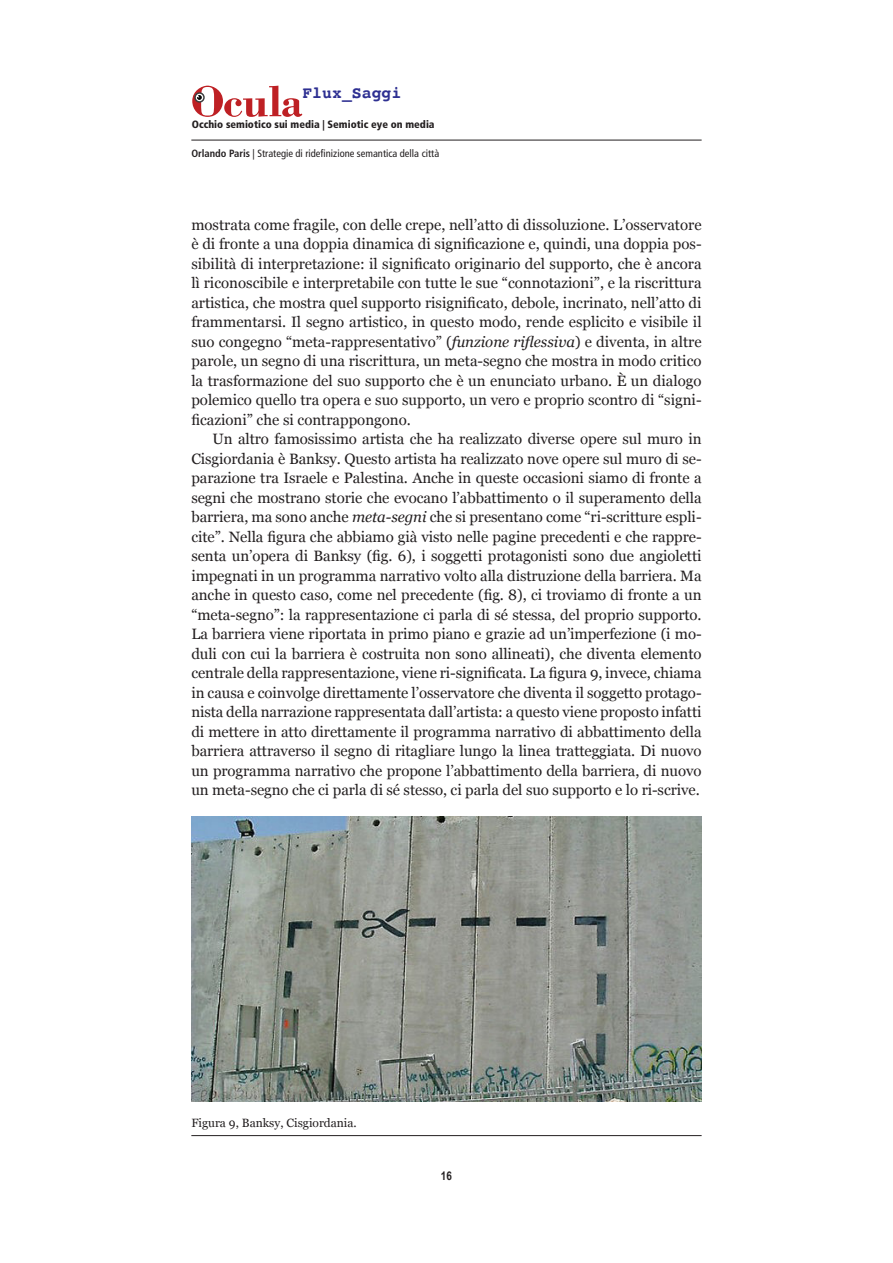
<style>
.page{position:relative;width:893px;height:1263px;background:#fff}
.page>*{position:absolute;margin:0;border:0;box-sizing:border-box;transform-origin:0 0}
.t1{font:700 16.5px "Courier";color:#2e3092}
.OCULA-TXT{font:15px/19.5px "Georgia";color:#231f20;text-align:justify}
.OCULA-Didascalie-fil{font:12px "Georgia";color:#231f20}
.t2{font:700 12px "Arial Narrow";color:#231f20}
.t3{font:condensed 10.5px "Frutiger LT Std";color:#231f20}
.t4{font:900 condensed 10.5px "Frutiger LT Std";color:#231f20}
.s1{font-weight:700}
.s2{font-style:italic}
</style>
<div class="page">
<hr style="left:191px;top:140px;width:511px;height:1px;background:#231f20">
<svg style="left:192px;top:86px;width:110px;height:31px"></svg>
<img style="left:191px;top:816px;width:511px;height:285px">
<hr style="left:191px;top:1135px;width:511px;height:1px;background:#231f20">
<p class="t1" style="left:302px;top:79px;width:101px">Flux_Saggi</p>
<p class="t4" style="left:192px;top:118px;width:244px">Occhio semiotico sui media | Semiotic eye on media</p>
<p class="t3" style="left:191px;top:147px;width:249px"><span class="s1">Orlando Paris</span> | Strategie di ridefinizione semantica della città</p>
<p class="OCULA-TXT" style="left:191px;top:214px;width:512px">mostrata come fragile, con delle crepe, nell’atto di dissoluzione. L’osservatore è di fronte a una doppia dinamica di significazione e, quindi, una doppia pos&shy;sibilità di interpretazione: il significato originario del supporto, che è ancora lì riconoscibile e interpretabile con tutte le sue “connotazioni”, e la riscrittura artistica, che mostra quel supporto risignificato, debole, incrinato, nell’atto di frammentarsi. Il segno artistico, in questo modo, rende esplicito e visibile il suo congegno “meta-rappresentativo” (<span class="s2">funzione riflessiva</span>) e diventa, in altre parole, un segno di una riscrittura, un meta-segno che mostra in modo critico la trasformazione del suo supporto che è un enunciato urbano. È un dialogo polemico quello tra opera e suo supporto, un vero e proprio scontro di “signi&shy;ficazioni” che si contrappongono.</p>
<p class="OCULA-TXT" style="left:191px;top:428px;width:512px;text-indent:21px">Un altro famosissimo artista che ha realizzato diverse opere sul muro in Cisgiordania è Banksy. Questo artista ha realizzato nove opere sul muro di se&shy;parazione tra Israele e Palestina. Anche in queste occasioni siamo di fronte a segni che mostrano storie che evocano l’abbattimento o il superamento della barriera, ma sono anche <span class="s2">meta-segni</span> che si presentano come “ri-scritture espli&shy;cite”. Nella figura che abbiamo già visto nelle pagine precedenti e che rappre&shy;senta un’opera di Banksy (fig. 6), i soggetti protagonisti sono due angioletti impegnati in un programma narrativo volto alla distruzione della barriera. Ma anche in questo caso, come nel precedente (fig. 8), ci troviamo di fronte a un “meta-segno”: la rappresentazione ci parla di sé stessa, del proprio supporto.<br>La barriera viene riportata in primo piano e grazie ad un’imperfezione (i mo&shy;duli con cui la barriera è costruita non sono allineati), che diventa elemento centrale della rappresentazione, viene ri-significata. La figura 9, invece, chiama in causa e coinvolge direttamente l’osservatore che diventa il soggetto protago&shy;nista della narrazione rappresentata dall’artista: a questo viene proposto infatti di mettere in atto direttamente il programma narrativo di abbattimento della barriera attraverso il segno di ritagliare lungo la linea tratteggiata. Di nuovo un programma narrativo che propone l’abbattimento della barriera, di nuovo un meta-segno che ci parla di sé stesso, ci parla del suo supporto e lo ri-scrive.</p>
<p class="OCULA-Didascalie-fil" style="left:191px;top:1114px;width:167px">Figura 9, Banksy, Cisgiordania.</p>
<p class="t2" style="left:441px;top:1167px;width:13px">16</p>
</div>
